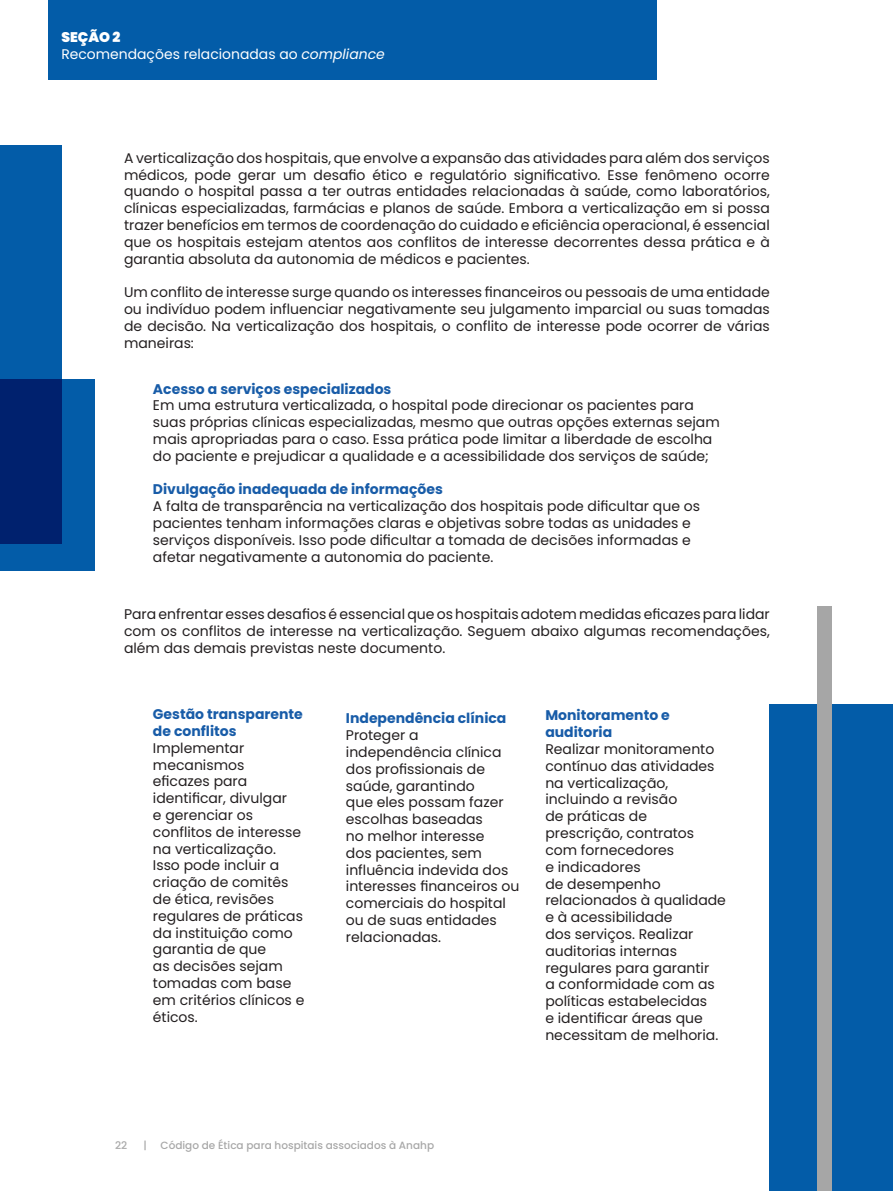
<style>
.page{position:relative;width:893px;height:1191px;background:#fff}
.page>*{position:absolute;margin:0;border:0;box-sizing:border-box;transform-origin:0 0}
.t1{font:14px/16.8px "Poppins";color:#231f20}
.t2{font:700 14px/16.8px "Poppins";color:#185ca8}
.t3{font:14px "Poppins";color:#fff}
.t4{font:900 14px "Poppins";color:#fff}
.t5{font:500 10.5px "Poppins";color:#a8a8a8}
.s1{font-style:italic}
</style>
<div class="page">
<div style="left:0;top:145px;width:61px;height:399px;background:#035ca8"></div>
<div style="left:770px;top:704px;width:123px;height:487px;background:#035ca8"></div>
<svg style="left:0;top:379px;width:94px;height:191px;fill:#00216e"></svg>
<div style="left:48px;top:0;width:608px;height:80px;background:#035ca8"></div>
<div style="left:817px;top:607px;width:14px;height:584px;background:#a6a6a6"></div>
<p class="t4" style="left:61px;top:29px;width:60px">SEÇÃO 2</p>
<p class="t3" style="left:61px;top:46px;width:325px">Recomendações relacionadas ao <span class="s1">compliance</span></p>
<p class="t1" style="left:124px;top:149px;width:647px;text-align:justify">A verticalização dos hospitais, que envolve a expansão das atividades para além dos serviços médicos, pode gerar um desafio ético e regulatório significativo. Esse fenômeno ocorre quando o hospital passa a ter outras entidades relacionadas à saúde, como laboratórios, clínicas especializadas, farmácias e planos de saúde. Embora a verticalização em si possa trazer benefícios em termos de coordenação do cuidado e eficiência operacional, é essencial que os hospitais estejam atentos aos conflitos de interesse decorrentes dessa prática e à garantia absoluta da autonomia de médicos e pacientes.</p>
<p class="t1" style="left:124px;top:284px;width:647px;text-align:justify">Um conflito de interesse surge quando os interesses financeiros ou pessoais de uma entidade ou indivíduo podem influenciar negativamente seu julgamento imparcial ou suas tomadas de decisão. Na verticalização dos hospitais, o conflito de interesse pode ocorrer de várias maneiras:</p>
<p class="t2" style="left:153px;top:380px;width:240px">Acesso a serviços especializados</p>
<p class="t1" style="left:153px;top:397px;width:568px">Em uma estrutura verticalizada, o hospital pode direcionar os pacientes para suas próprias clínicas especializadas, mesmo que outras opções externas sejam mais apropriadas para o caso. Essa prática pode limitar a liberdade de escolha do paciente e prejudicar a qualidade e a acessibilidade dos serviços de saúde;</p>
<p class="t2" style="left:153px;top:481px;width:291px">Divulgação inadequada de informações</p>
<p class="t1" style="left:153px;top:498px;width:549px">A falta de transparência na verticalização dos hospitais pode dificultar que os pacientes tenham informações claras e objetivas sobre todas as unidades e serviços disponíveis. Isso pode dificultar a tomada de decisões informadas e afetar negativamente a autonomia do paciente.</p>
<p class="t1" style="left:124px;top:606px;width:647px;text-align:justify">Para enfrentar esses desafios é essencial que os hospitais adotem medidas eficazes para lidar com os conflitos de interesse na verticalização. Seguem abaixo algumas recomendações, além das demais previstas neste documento.</p>
<p class="t2" style="left:153px;top:706px;width:151px">Gestão transparente de conflitos</p>
<p class="t1" style="left:153px;top:739px;width:153px">Implementar mecanismos eficazes para identificar, divulgar<br>e gerenciar os conflitos de interesse na verticalização.<br>Isso pode incluir a criação de comitês de ética, revisões regulares de práticas da instituição como garantia de que<br>as decisões sejam tomadas com base em critérios clínicos e éticos.</p>
<p class="t2" style="left:346px;top:710px;width:162px">Independência clínica</p>
<p class="t1" style="left:346px;top:727px;width:175px">Proteger a independência clínica dos profissionais de saúde, garantindo<br>que eles possam fazer escolhas baseadas<br>no melhor interesse<br>dos pacientes, sem influência indevida dos interesses financeiros ou comerciais do hospital ou de suas entidades relacionadas.</p>
<p class="t2" style="left:545px;top:707px;width:126px">Monitoramento e auditoria</p>
<p class="t1" style="left:545px;top:741px;width:182px">Realizar monitoramento contínuo das atividades na verticalização, incluindo a revisão<br>de práticas de prescrição, contratos com fornecedores<br>e indicadores<br>de desempenho relacionados à qualidade e à acessibilidade<br>dos serviços. Realizar auditorias internas regulares para garantir<br>a conformidade com as políticas estabelecidas<br>e identificar áreas que necessitam de melhoria.</p>
<p class="t5" style="left:115px;top:1139px;width:14px">22</p>
<p class="t5" style="left:144px;top:1139px;width:5px">|</p>
<p class="t5" style="left:161px;top:1139px;width:275px">Código de Ética para hospitais associados à Anahp</p>
</div>
